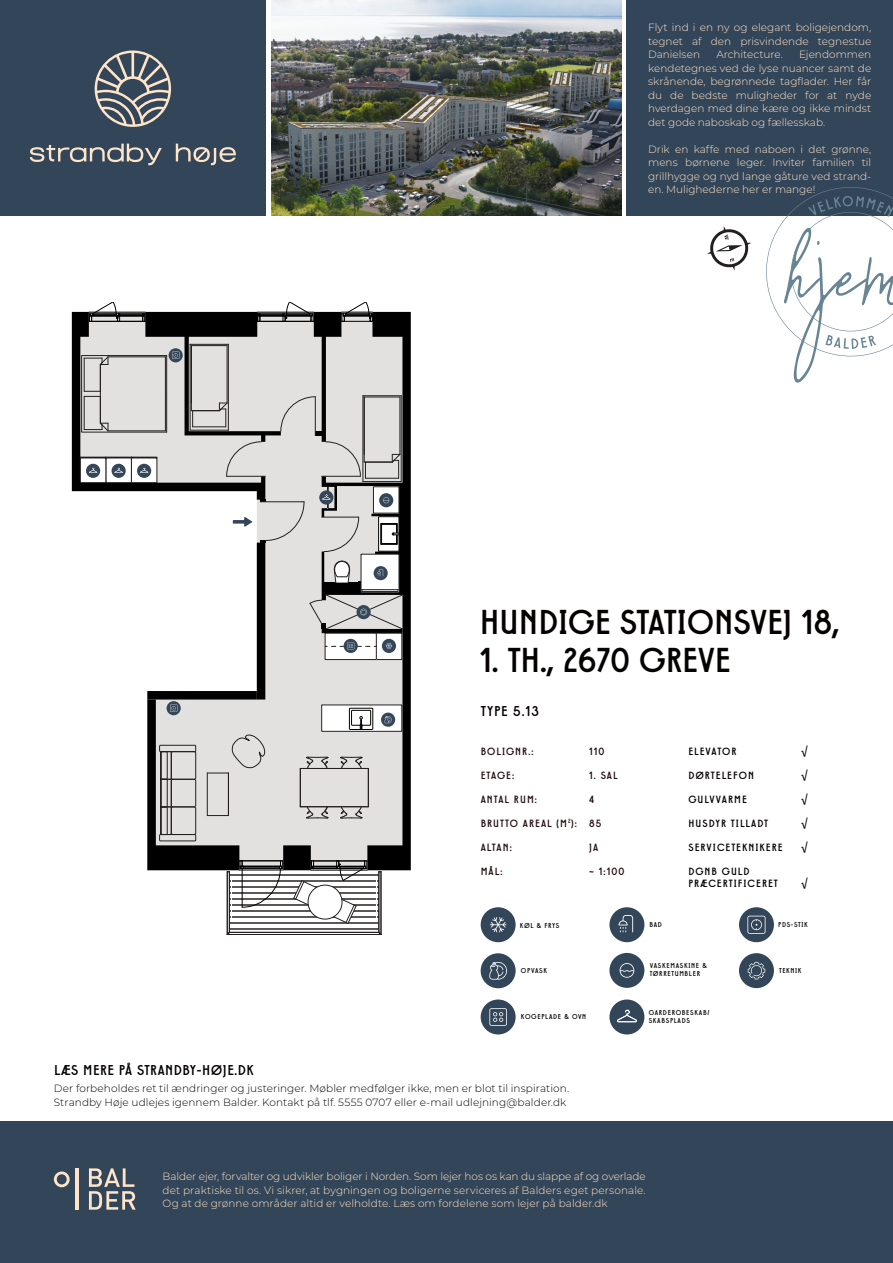
<style>
.page{position:relative;width:893px;height:1263px;background:#fff}
.page>*{position:absolute;margin:0;border:0;box-sizing:border-box;transform-origin:0 0}
.t1{font:600 34.5px "Neue Droschke";color:#050000}
.t2{font:600 34.5px "Neue Droschke";color:#040503}
.t3{font:600 14.25px "Neue Droschke";letter-spacing:.04em;color:#050000}
.t4{font:300 10.5px/13.5px "Montserrat";color:#fee5ca;text-align:justify}
.t5{font:300 10.5px/13.5px "Montserrat";letter-spacing:.01em;color:#050000}
.t6{font:600 10.5px/12px "Neue Droschke";letter-spacing:.1em;color:#050000}
.t7{font:600 10.5px "Neue Droschke";letter-spacing:.1em;color:#210b0d}
.t8{font:600 7.05px/8.1px "Neue Droschke";letter-spacing:.1em;color:#040503}
.s1{color:#050000}
</style>
<div class="page">
<svg style="left:230px;top:923px;width:149px;height:9px"></svg>
<hr style="left:379px;top:872px;width:1px;height:60px;background:#231f20">
<hr style="left:381px;top:872px;width:1px;height:62px;background:#231f20">
<hr style="left:229px;top:932px;width:150px;height:1px;background:#231f20">
<hr style="left:227px;top:934px;width:154px;height:1px;background:#231f20">
<hr style="left:229px;top:872px;width:1px;height:60px;background:#231f20">
<hr style="left:227px;top:872px;width:1px;height:62px;background:#231f20">
<svg style="left:403px;top:312px;width:8px;height:558px;background:#060606"></svg>
<svg style="left:72px;top:302px;width:331px;height:621px"></svg>
<div style="left:626px;top:0;width:267px;height:216px;background:#334558"></div>
<div style="left:0;top:0;width:266px;height:216px;background:#334558"></div>
<svg style="left:30px;top:144px;width:132px;height:21px"></svg>
<svg style="left:176px;top:144px;width:60px;height:21px"></svg>
<svg style="left:95px;top:50px;width:76px;height:77px"></svg>
<div style="left:739px;top:907px;width:35px;height:35px;background:#334659;border-radius:50%"></div>
<svg style="left:747px;top:916px;width:18px;height:18px"></svg>
<div style="left:609px;top:999px;width:35px;height:35px;background:#334659;border-radius:50%"></div>
<svg style="left:617px;top:1010px;width:20px;height:12px"></svg>
<div style="left:481px;top:907px;width:35px;height:35px;background:#334659;border-radius:50%"></div>
<svg style="left:490px;top:917px;width:16px;height:15px"></svg>
<div style="left:739px;top:953px;width:35px;height:35px;background:#334659;border-radius:50%"></div>
<svg style="left:748px;top:962px;width:17px;height:17px"></svg>
<div style="left:609px;top:953px;width:35px;height:35px;background:#334659;border-radius:50%"></div>
<svg style="left:620px;top:963px;width:14px;height:15px"></svg>
<div style="left:481px;top:953px;width:35px;height:35px;background:#334659;border-radius:50%"></div>
<svg style="left:489px;top:962px;width:18px;height:18px"></svg>
<div style="left:481px;top:999px;width:35px;height:35px;background:#334659;border-radius:50%"></div>
<svg style="left:489px;top:1008px;width:18px;height:18px"></svg>
<div style="left:609px;top:907px;width:35px;height:35px;background:#334659;border-radius:50%"></div>
<svg style="left:618px;top:915px;width:15px;height:17px"></svg>
<div style="left:0;top:1121px;width:893px;height:142px;background:#334558"></div>
<svg style="left:54px;top:1171px;width:16px;height:16px"></svg>
<hr style="left:75px;top:1168px;width:4px;height:41px;background:#fee5ca">
<svg style="left:89px;top:1168px;width:47px;height:42px"></svg>
<img style="left:271px;top:0;width:351px;height:216px">
<svg style="left:766px;top:187px;width:127px;height:196px"></svg>
<svg style="left:707px;top:226px;width:44px;height:44px"></svg>
<p class="t4" style="left:648px;top:21px;width:225px">Flyt ind i en ny og elegant boligejendom, tegnet af den prisvindende tegnestue Danielsen</p>
<p class="t4" style="left:648px;top:48px;width:225px;text-indent:151px">Ejendommen kendetegnes ved de lyse nuancer samt de skrånende, begrønnede tagflader. Her får du de bedste muligheder for at nyde hverdagen med dine kære og ikke mindst det gode naboskab og fællesskab.</p>
<p class="t4" style="left:648px;top:142px;width:225px">Drik en kaffe med naboen i det grønne, mens børnene leger. Inviter familien til grillhygge og nyd lange gåture ved strand&shy;en. Mulighederne her er mange!</p>
<p class="t4" style="left:716px;top:48px;width:68px">Architecture.</p>
<p class="t1" style="left:480px;top:603px;width:361px">HUNDIGE STATIONSVEJ 18,</p>
<p class="t2" style="left:480px;top:640px;width:252px"><span class="s1">1. TH.,</span> 2670 GREVE</p>
<p class="t3" style="left:481px;top:703px;width:60px">TYPE 5.13</p>
<p class="t7" style="left:481px;top:745px;width:54px">BOLIGNR.:</p>
<p class="t7" style="left:589px;top:745px;width:17px">110</p>
<p class="t7" style="left:481px;top:769px;width:35px">ETAGE:</p>
<p class="t7" style="left:589px;top:769px;width:30px">1. SAL</p>
<p class="t7" style="left:481px;top:793px;width:58px">ANTAL RUM:</p>
<p class="t7" style="left:589px;top:793px;width:7px">4</p>
<p class="t7" style="left:481px;top:817px;width:122px">BRUTTO AREAL (M<sup>2</sup>): 85</p>
<p class="t7" style="left:481px;top:841px;width:33px">ALTAN:</p>
<p class="t7" style="left:589px;top:841px;width:11px">JA</p>
<p class="t7" style="left:481px;top:865px;width:23px">MÅL:</p>
<p class="t7" style="left:589px;top:865px;width:37px">~ 1:100</p>
<p class="t8" style="left:520px;top:921px;width:41px">KØL &amp; FRYS</p>
<p class="t8" style="left:521px;top:967px;width:28px">OPVASK</p>
<h2 class="t3" style="left:54px;top:1062px;width:201px">LÆS MERE PÅ STRANDBY-HØJE.DK</h2>
<p class="t8" style="left:521px;top:1012px;width:67px">KOGEPLADE &amp; OVN</p>
<p class="t5" style="left:54px;top:1081px;width:517px">Der forbeholdes ret til ændringer og justeringer. Møbler medfølger ikke, men er blot til inspiration.<br>Strandby Høje udlejes igennem Balder. Kontakt på tlf. 5555 0707 eller e-mail udlejning@balder.dk</p>
<p class="t8" style="left:649px;top:921px;width:14px">BAD</p>
<p class="t6" style="left:688px;top:745px;width:50px">ELEVATOR</p>
<p class="t6" style="left:801px;top:745px;width:8px">√</p>
<p class="t6" style="left:688px;top:769px;width:67px">DØRTELEFON</p>
<p class="t6" style="left:801px;top:769px;width:8px">√</p>
<p class="t6" style="left:688px;top:793px;width:60px">GULVVARME</p>
<p class="t6" style="left:801px;top:793px;width:8px">√</p>
<p class="t6" style="left:688px;top:817px;width:81px">HUSDYR TILLADT</p>
<p class="t6" style="left:801px;top:817px;width:8px">√</p>
<p class="t6" style="left:688px;top:841px;width:96px">SERVICETEKNIKERE</p>
<p class="t6" style="left:801px;top:841px;width:8px">√</p>
<p class="t6" style="left:688px;top:865px;width:91px">DGNB GULD<br>PRÆCERTIFICERET</p>
<p class="t6" style="left:801px;top:877px;width:8px">√</p>
<p class="t8" style="left:778px;top:921px;width:31px">PDS-STIK</p>
<p class="t8" style="left:650px;top:962px;width:59px">VASKEMASKINE &amp;<br>TØRRETUMBLER</p>
<p class="t8" style="left:649px;top:1008px;width:62px">GARDEROBESKAB/<br>SKABSPLADS</p>
<p class="t8" style="left:779px;top:966px;width:24px">TEKNIK</p>
<p class="t4" style="left:163px;top:1169px;width:485px">Balder ejer, forvalter og udvikler boliger i Norden. Som lejer hos os kan du slappe af og overlade det praktiske til os. Vi sikrer, at bygningen og boligerne serviceres af Balders eget personale.<br>Og at de grønne områder altid er velholdte. Læs om fordelene som lejer på balder.dk</p>
</div>
